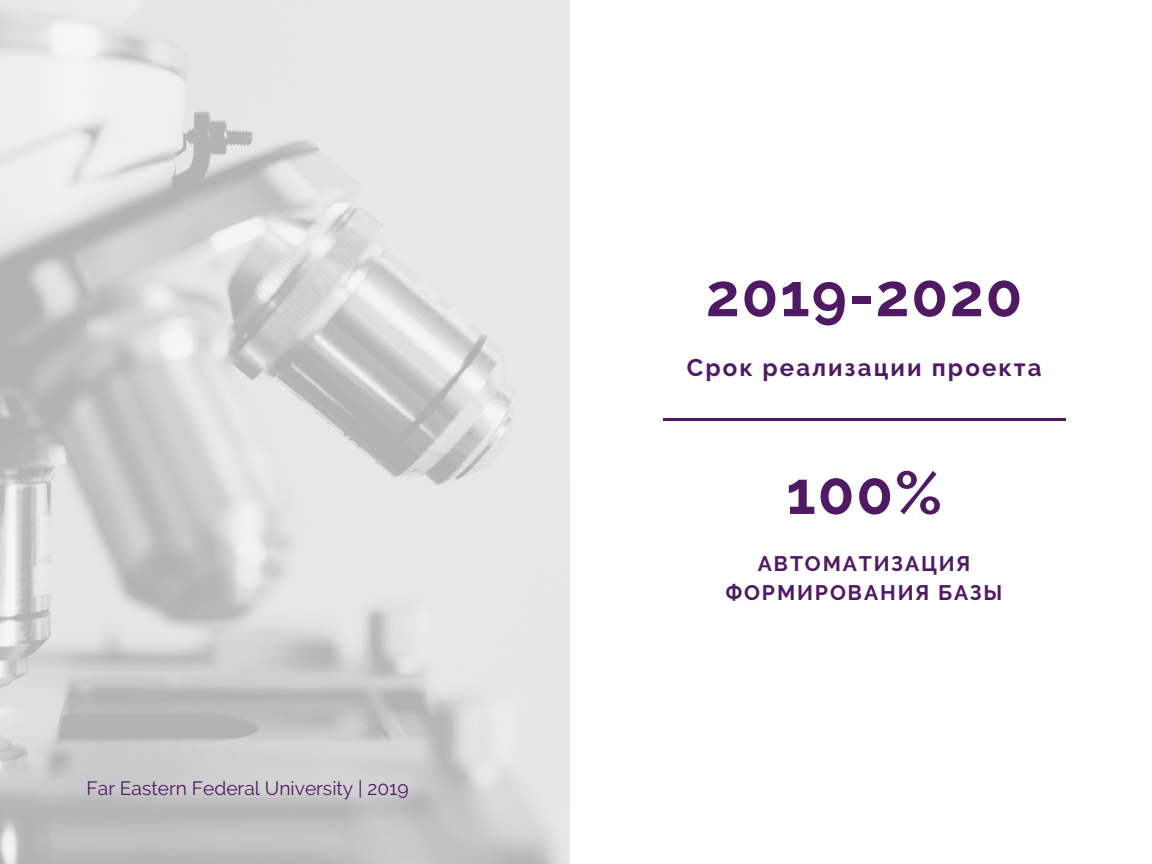
<style>
.page{position:relative;width:1152px;height:864px;background:#fff}
.page>*{position:absolute;margin:0;border:0;box-sizing:border-box;transform-origin:0 0}
.t1{font:700 60px "Raleway";letter-spacing:.03em;color:#4f1964}
.t2{font:700 24px "Raleway";letter-spacing:.09em;color:#4f1964}
.t3{font:700 21px/29.4px "Raleway";letter-spacing:.09em;color:#4f1964;text-align:center}
.t4{font:19.2px "Raleway";color:#4f1964}
</style>
<div class="page">
<img style="left:0;top:0;width:569px;height:864px">
<hr style="left:663px;top:419px;width:402px;height:2px;background:#4f1964">
<p class="t4" style="left:87px;top:777px;width:324px">Far Eastern Federal University | 2019</p>
<h1 class="t1" style="left:706px;top:260px;width:318px">2019-2020</h1>
<p class="t2" style="left:687px;top:353px;width:356px">Срок реализации проекта</p>
<h1 class="t1" style="left:786px;top:458px;width:157px">100%</h1>
<p class="t3" style="left:726px;top:549px;width:278px">АВТОМАТИЗАЦИЯ<br>ФОРМИРОВАНИЯ БАЗЫ</p>
</div>
